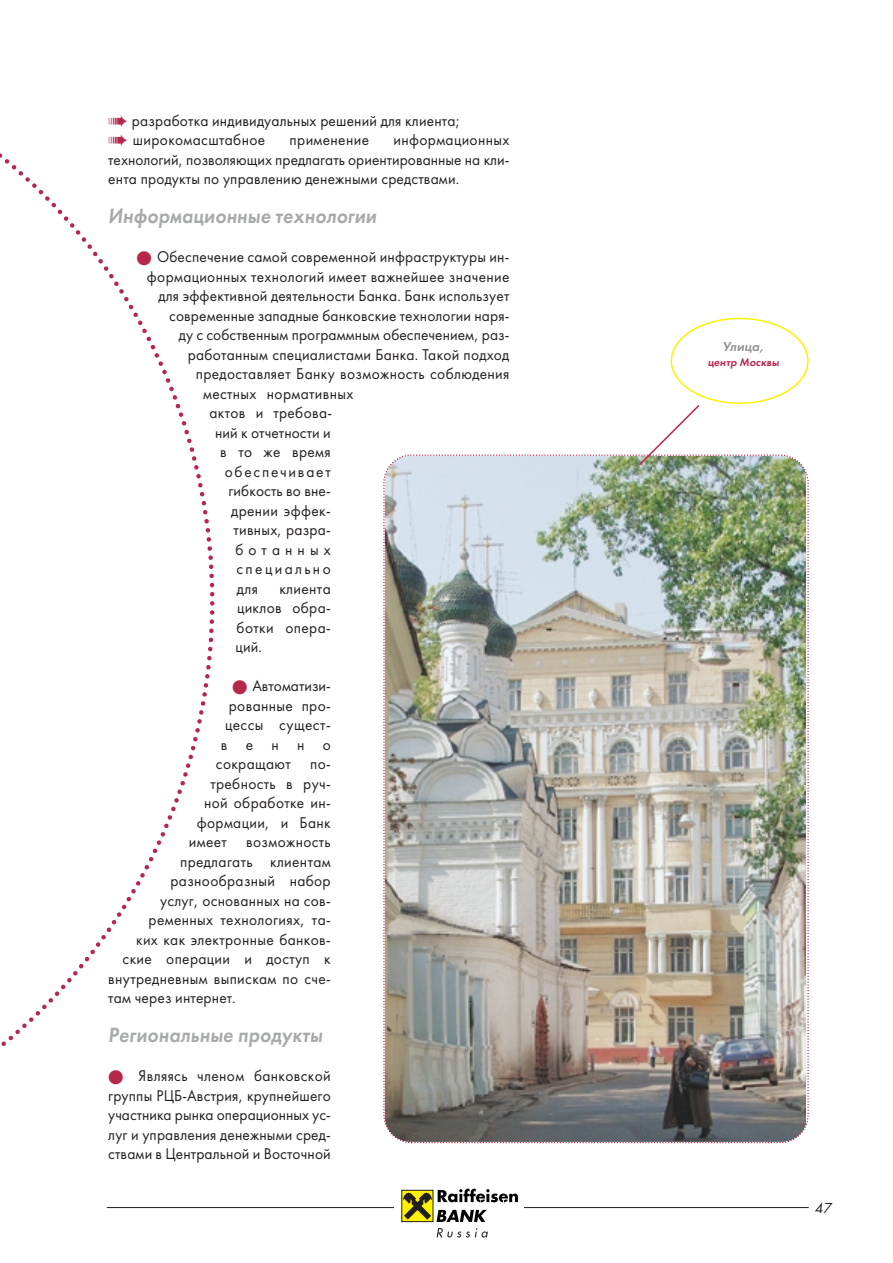
<style>
.page{position:relative;width:893px;height:1263px;background:#fff}
.page>*{position:absolute;margin:0;border:0;box-sizing:border-box;transform-origin:0 0}
.t1{font:italic 21.45px "Futura Demi C";letter-spacing:.01em;color:#a7a9ac;scale:.91 1}
.t2{font:16.2px/19.5px "Futura Book C";letter-spacing:.02em;color:#231f1f;text-align:justify;scale:.95 1}
.t3{font:16.2px "Futura Book C";letter-spacing:.115em;color:#231f1f;scale:.95 1}
.t4{font:16.2px "Futura Book C";color:#231f1f;scale:.95 1}
.t5{font:16.2px "Futura Book C";letter-spacing:.155em;color:#231f1f;scale:.95 1}
.t6{font:16.2px "Futura Book C";letter-spacing:.33em;color:#231f1f;scale:.95 1}
.t7{font:italic 15px "Futura Book C";color:#231f1f}
.t8{font:italic 13.5px "Futura Demi C";letter-spacing:.01em;color:#939497}
.t9{font:italic 11.25px "Futura Demi C";letter-spacing:.01em;color:#b6274c}
.s1{color:#b6274c}
</style>
<div class="page">
<hr style="left:107px;top:1207px;width:701px;height:1px;background:#231f1f">
<div style="left:394px;top:1178px;width:129px;height:66px;background:#fff"></div>
<svg style="left:401px;top:1190px;width:2px;height:32px"></svg>
<svg style="left:403px;top:1189px;width:115px;height:33px"></svg>
<svg style="left:436px;top:1228px;width:52px;height:10px"></svg>
<img style="left:383px;top:454px;width:426px;height:690px">
<svg style="left:0;top:153px;width:215px;height:893px"></svg>
<svg style="left:637px;top:318px;width:171px;height:149px"></svg>
<p class="t2" style="left:108px;top:112px;width:371px"><span class="s1">➠</span> разработка индивидуальных решений для клиента; <span class="s1">➠</span> широкомасштабное</p>
<p class="t2" style="left:108px;top:131px;width:424px;text-indent:285px">информационных технологий, позволяющих предлагать ориентированные на кли&shy;ента продукты по управлению денежными средствами.</p>
<h1 class="t1" style="left:108px;top:208px;width:296px">Информационные технологии</h1>
<p class="t2" style="left:136px;top:248px;width:394px"><span class="s1">●</span> Обеспечение самой современной инфраструктуры ин-</p>
<p class="t2" style="left:147px;top:268px;width:383px">формационных технологий имеет важнейшее значение</p>
<p class="t2" style="left:158px;top:287px;width:371px">для эффективной деятельности Банка. Банк использует</p>
<p class="t2" style="left:169px;top:307px;width:360px">современные западные банковские технологии наря-</p>
<p class="t2" style="left:179px;top:326px;width:349px">ду с собственным программным обеспечением, раз-</p>
<p class="t2" style="left:188px;top:346px;width:340px">работанным специалистами Банка. Такой подход</p>
<p class="t2" style="left:196px;top:365px;width:331px">предоставляет Банку возможность соблюдения</p>
<p class="t2" style="left:203px;top:385px;width:160px">местных нормативных</p>
<p class="t2" style="left:209px;top:404px;width:131px">актов и требова-</p>
<p class="t2" style="left:215px;top:424px;width:123px">ний к отчетности и</p>
<p class="t2" style="left:220px;top:443px;width:118px">в то же время</p>
<p class="t3" style="left:225px;top:465px;width:113px">обеспечивает</p>
<p class="t2" style="left:228px;top:482px;width:109px">гибкость во вне-</p>
<p class="t2" style="left:231px;top:502px;width:106px">дрении эффек-</p>
<p class="t2" style="left:234px;top:521px;width:104px">тивных, разра-</p>
<p class="t6" style="left:235px;top:543px;width:102px">ботанных</p>
<p class="t5" style="left:236px;top:563px;width:101px">специально</p>
<p class="t2" style="left:237px;top:580px;width:24px">для</p>
<p class="t2" style="left:289px;top:131px;width:85px">применение</p>
<p class="t2" style="left:235px;top:580px;width:102px;text-indent:44px">клиента циклов обра&shy;ботки опера&shy;ций.</p>
<p class="t4" style="left:232px;top:680px;width:105px"><span class="s1">●</span> Автоматизи-</p>
<p class="t2" style="left:229px;top:697px;width:109px">рованные про-</p>
<p class="t2" style="left:225px;top:716px;width:113px">цессы сущест-</p>
<p class="t2" style="left:221px;top:736px;width:117px">венно</p>
<p class="t2" style="left:216px;top:755px;width:122px">сокращают по-</p>
<p class="t2" style="left:210px;top:775px;width:128px">требность в руч-</p>
<p class="t2" style="left:204px;top:794px;width:135px">ной обработке ин-</p>
<p class="t2" style="left:197px;top:814px;width:142px">формации, и Банк</p>
<p class="t2" style="left:189px;top:833px;width:151px">имеет возможность</p>
<p class="t2" style="left:180px;top:853px;width:160px">предлагать клиентам</p>
<p class="t2" style="left:170px;top:872px;width:170px">разнообразный набор</p>
<p class="t2" style="left:160px;top:892px;width:181px">услуг, основанных на сов-</p>
<p class="t2" style="left:149px;top:911px;width:193px">ременных технологиях, та-</p>
<p class="t2" style="left:136px;top:931px;width:206px">ких как электронные банков-</p>
<p class="t2" style="left:123px;top:950px;width:221px">ские операции и доступ к</p>
<p class="t2" style="left:108px;top:970px;width:236px">внутредневным выпискам по сче-</p>
<p class="t2" style="left:108px;top:989px;width:135px">там через интернет.</p>
<h1 class="t1" style="left:108px;top:1027px;width:237px">Региональные продукты</h1>
<p class="t2" style="left:108px;top:1067px;width:236px"><span class="s1">●</span> Являясь членом банковской группы РЦБ-Австрия, крупнейшего участника рынка операционных ус&shy;луг и управления денежными сред&shy;ствами в Центральной и Восточной</p>
<p class="t8" style="left:722px;top:342px;width:43px">Улица,</p>
<p class="t9" style="left:707px;top:358px;width:73px">центр Москвы</p>
<p class="t7" style="left:814px;top:1202px;width:19px">47</p>
</div>
